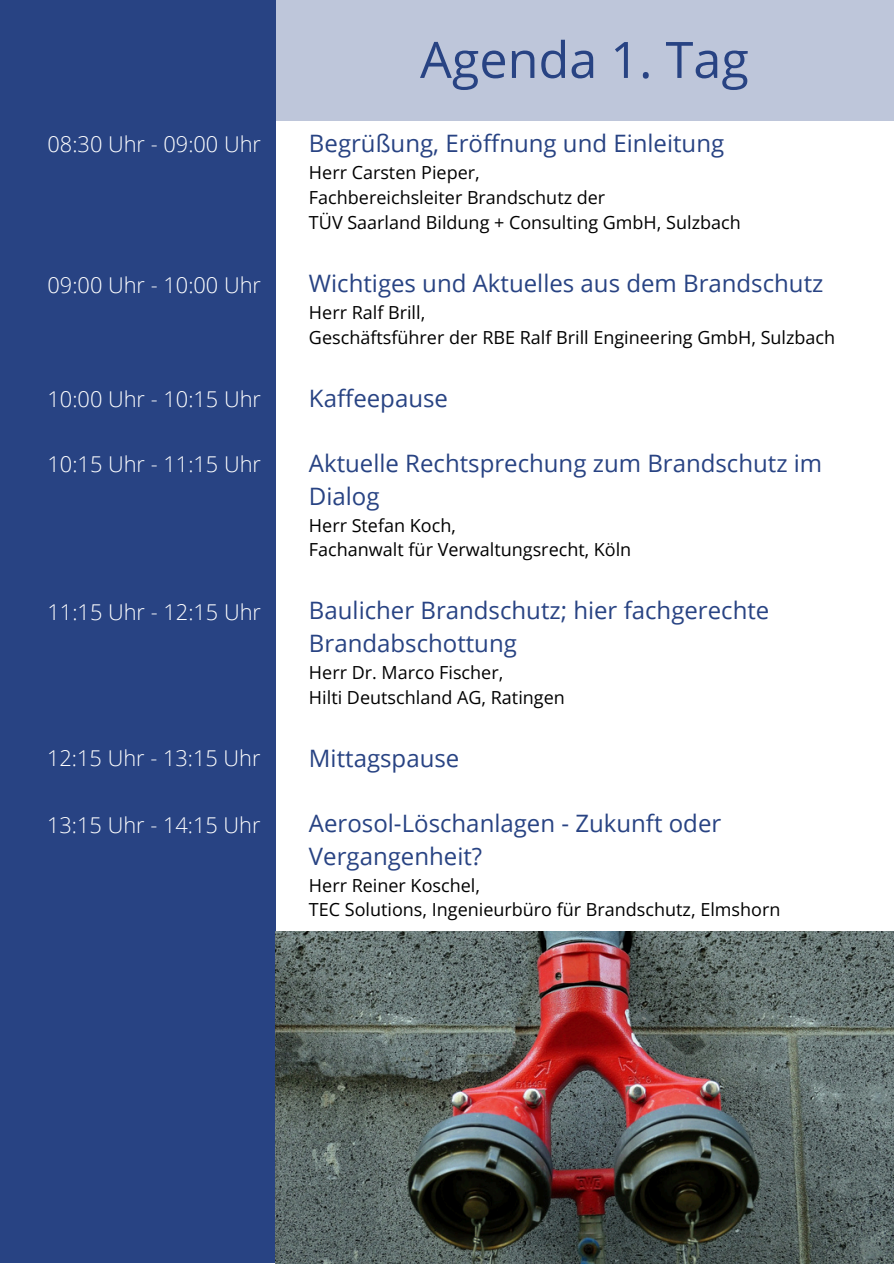
<style>
.page{position:relative;width:894px;height:1264px;background:#fff}
.page>*{position:absolute;margin:0;border:0;box-sizing:border-box;transform-origin:0 0}
.t1{font:50.25px "Open Sans";color:#284383}
.t2{font:24px/32.7px "Open Sans";color:#284383}
.t3{font:300 21.75px "Open Sans";color:#fff}
.t4{font:18px/24.8px "Open Sans";color:#000}
</style>
<div class="page">
<div style="left:275px;top:0;width:618px;height:121px;background:#bec6da"></div>
<div style="left:0;top:0;width:275px;height:1262px;background:#284383"></div>
<img style="left:275px;top:931px;width:618px;height:331px">
<h2 class="t1" style="left:420px;top:24px;width:330px">Agenda 1. Tag</h2>
<p class="t3" style="left:48px;top:129px;width:215px">08:30 Uhr - 09:00 Uhr</p>
<h2 class="t2" style="left:309px;top:126px;width:416px">Begrüßung, Eröffnung und Einleitung</h2>
<h2 class="t4" style="left:309px;top:160px;width:172px">Herr Carsten Pieper,</h2>
<h2 class="t4" style="left:309px;top:185px;width:298px">Fachbereichsleiter Brandschutz der</h2>
<h2 class="t4" style="left:309px;top:209px;width:433px">TÜV Saarland Bildung + Consulting GmbH, Sulzbach</h2>
<h2 class="t3" style="left:48px;top:270px;width:215px">09:00 Uhr - 10:00 Uhr</h2>
<h2 class="t2" style="left:309px;top:266px;width:515px">Wichtiges und Aktuelles aus dem Brandschutz</h2>
<h2 class="t4" style="left:309px;top:299px;width:118px">Herr Ralf Brill,</h2>
<h1 class="t4" style="left:309px;top:324px;width:527px">Geschäftsführer der RBE Ralf Brill Engineering GmbH, Sulzbach</h1>
<p class="t3" style="left:48px;top:384px;width:215px">10:00 Uhr - 10:15 Uhr</p>
<p class="t2" style="left:309px;top:381px;width:140px">Kaffeepause</p>
<h2 class="t3" style="left:48px;top:448px;width:215px">10:15 Uhr - 11:15 Uhr</h2>
<p class="t2" style="left:309px;top:446px;width:514px">Aktuelle Rechtsprechung zum Brandschutz im<br>Dialog</p>
<p class="t4" style="left:309px;top:512px;width:324px">Herr Stefan Koch,<br>Fachanwalt für Verwaltungsrecht, Köln</p>
<h2 class="t3" style="left:48px;top:597px;width:215px">11:15 Uhr - 12:15 Uhr</h2>
<p class="t2" style="left:309px;top:593px;width:462px">Baulicher Brandschutz; hier fachgerechte<br>Brandabschottung</p>
<p class="t4" style="left:309px;top:659px;width:257px">Herr Dr. Marco Fischer,<br>Hilti Deutschland AG, Ratingen</p>
<p class="t3" style="left:47px;top:742px;width:215px">12:15 Uhr - 13:15 Uhr</p>
<p class="t2" style="left:309px;top:741px;width:152px">Mittagspause</p>
<p class="t3" style="left:47px;top:810px;width:215px">13:15 Uhr - 14:15 Uhr</p>
<p class="t2" style="left:309px;top:806px;width:413px">Aerosol-Löschanlagen - Zukunft oder<br>Vergangenheit?</p>
<p class="t4" style="left:309px;top:872px;width:172px">Herr Reiner Koschel,</p>
<p class="t4" style="left:309px;top:897px;width:473px">TEC Solutions, Ingenieurbüro für Brandschutz, Elmshorn</p>
</div>
